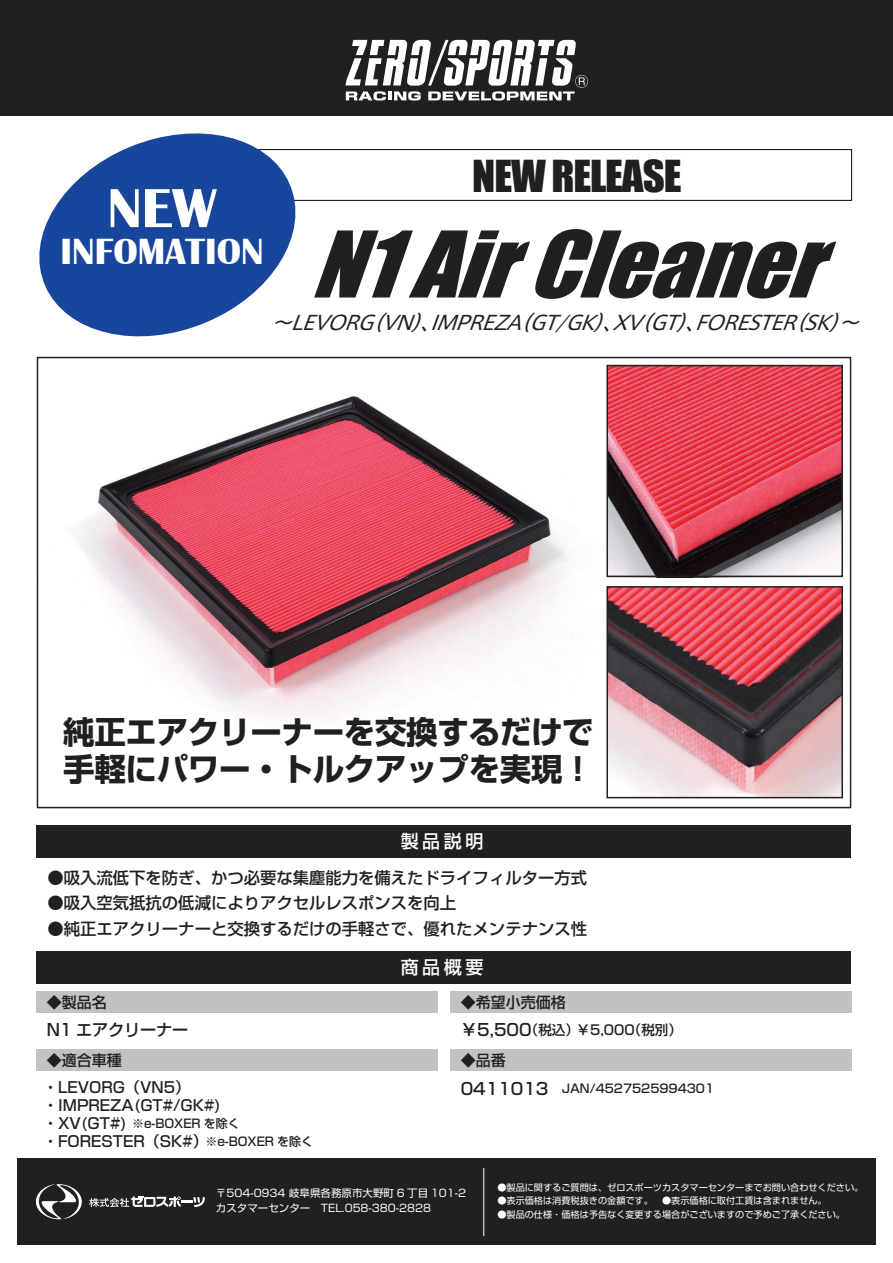
<style>
.page{position:relative;width:893px;height:1263px;background:#fff}
.page>*{position:absolute;margin:0;border:0;box-sizing:border-box;transform-origin:0 0}
.t1{font:italic 84.75px "Impact";color:#221f20;scale:1.06 1}
.t2{font:700 57px "Britannic";color:#fff}
.t3{font:40.5px "Impact";letter-spacing:-.025em;color:#221f20;scale:1.06 1}
.t4{font:700 37.5px "Britannic";color:#fff}
.t5{font:700 31.5px/37.5px "Shin Go Pr 6";letter-spacing:-.01em;color:#221f20}
.t6{font:italic 19.65px "Axis Std";color:#221f20;scale:1.07 1}
.t7{font:500 18px "Shin Go Pr 6";letter-spacing:.2em;color:#fff}
.t8{font:500 16.5px "Shin Go Pr 6";letter-spacing:-.01em;color:#231f20}
.t9{font:500 16.35px "Shin Go Pr 6";color:#231f20}
.t10{font:500 15px/27px "Shin Go Pr 6";color:#231f20}
.t11{font:500 13.5px "Shin Go Pr 6";color:#231f20}
.t12{font:500 12px "Shin Go Pr 6";color:#231f20}
.t13{font:10.5px/15.5px "Shin Go Pr 6";color:#fff}
.t14{font:9.15px "Shin Go Pr 6";color:#fff}
.s1{font-size:15px}
.s2{font-size:12px}
.s3{font-size:16.5px}
</style>
<div class="page">
<img style="left:72px;top:396px;width:503px;height:322px">
<img style="left:609px;top:589px;width:231px;height:206px">
<img style="left:609px;top:368px;width:231px;height:206px">
<div style="left:37px;top:991px;width:401px;height:21px;background:#c2c2c4"></div>
<div style="left:37px;top:1049px;width:401px;height:22px;background:#c2c2c4"></div>
<div style="left:451px;top:991px;width:401px;height:21px;background:#c2c2c4"></div>
<div style="left:451px;top:1049px;width:401px;height:22px;background:#c2c2c4"></div>
<div style="left:18px;top:1158px;width:858px;height:87px;background:#221f20"></div>
<div style="left:0;top:0;width:893px;height:115px;background:#221f20"></div>
<div style="left:226px;top:149px;width:626px;height:52px;border:1px solid #231f20"></div>
<div style="left:37px;top:357px;width:814px;height:451px;border:2px solid #231f20"></div>
<svg style="left:345px;top:40px;width:243px;height:61px"></svg>
<svg style="left:39px;top:133px;width:263px;height:204px;fill:#18469d"></svg>
<div style="left:37px;top:825px;width:814px;height:32px;background:#221f20"></div>
<div style="left:37px;top:951px;width:814px;height:33px;background:#221f20"></div>
<hr style="left:483px;top:1168px;width:1px;height:68px;background:#fff">
<svg style="left:89px;top:1196px;width:116px;height:11px"></svg>
<svg style="left:36px;top:1184px;width:46px;height:35px"></svg>
<div style="left:606px;top:365px;width:237px;height:212px;border:2px solid #231f20"></div>
<div style="left:606px;top:586px;width:237px;height:212px;border:2px solid #231f20"></div>
<h2 class="t2" style="left:108px;top:176px;width:110px">NEW</h2>
<h3 class="t4" style="left:61px;top:230px;width:205px">INFOMATION</h3>
<h3 class="t3" style="left:472px;top:144px;width:199px">NEW RELEASE</h3>
<h1 class="t1" style="left:311px;top:199px;width:522px">N1AirCleaner</h1>
<h3 class="t6" style="left:271px;top:307px;width:560px">～LEVORG（VN）、IMPREZA（GT/GK）、XV（GT）、FORESTER（SK）～</h3>
<h3 class="t5" style="left:63px;top:712px;width:532px">純正エアクリーナーを交換するだけで手軽にパワー・トルクアップを実現！</h3>
<h3 class="t7" style="left:401px;top:827px;width:84px">製品説明</h3>
<h3 class="t9" style="left:47px;top:864px;width:541px">●吸入流低下を防ぎ、かつ必要な集塵能力を備えたドライフィルター方式</h3>
<h3 class="t9" style="left:47px;top:889px;width:410px">●吸入空気抵抗の低減によりアクセルレスポンスを向上</h3>
<h3 class="t9" style="left:47px;top:915px;width:541px">●純正エアクリーナーと交換するだけの手軽さで、優れたメンテナンス性</h3>
<h3 class="t10" style="left:47px;top:988px;width:61px">◆製品名</h3>
<h3 class="t8" style="left:47px;top:1016px;width:143px">N1 エアクリーナー</h3>
<h3 class="t10" style="left:43px;top:1046px;width:148px">◆適合車種・LEVORG（VN5）</h3>
<h3 class="t10" style="left:43px;top:1091px;width:180px">・IMPREZA(GT#/GK#)</h3>
<h3 class="t12" style="left:43px;top:1114px;width:198px"><span class="s1">・XV(GT#)</span> ※e-BOXER を除く</h3>
<h3 class="t10" style="left:43px;top:1127px;width:271px">・FORESTER（SK#）<span class="s2">※e-BOXER を除く</span></h3>
<h3 class="t7" style="left:401px;top:953px;width:84px">商品概要</h3>
<h3 class="t10" style="left:461px;top:988px;width:106px">◆希望小売価格</h3>
<h3 class="t11" style="left:461px;top:1019px;width:223px"><span class="s3">￥5,500</span>（税込）￥5,000（税別）</h3>
<h3 class="t10" style="left:461px;top:1046px;width:46px">◆品番</h3>
<h3 class="t12" style="left:461px;top:1078px;width:255px"><span class="s3">0411013</span> JAN/4527525994301</h3>
<p class="t13" style="left:216px;top:1184px;width:252px">〒504-0934 岐阜県各務原市大野町 6 丁目 101-2カスタマーセンター　TEL.058-380-2828</p>
<p class="t14" style="left:497px;top:1180px;width:367px">●製品に関するご質問は、ゼロスポーツカスタマーセンターまでお問い合わせください。</p>
<p class="t14" style="left:497px;top:1193px;width:331px">●表示価格は消費税抜きの金額です。　●表示価格に取付工賃は含まれません。</p>
<p class="t14" style="left:497px;top:1207px;width:349px">●製品の仕様・価格は予告なく変更する場合がございますので予めご了承ください。</p>
</div>
